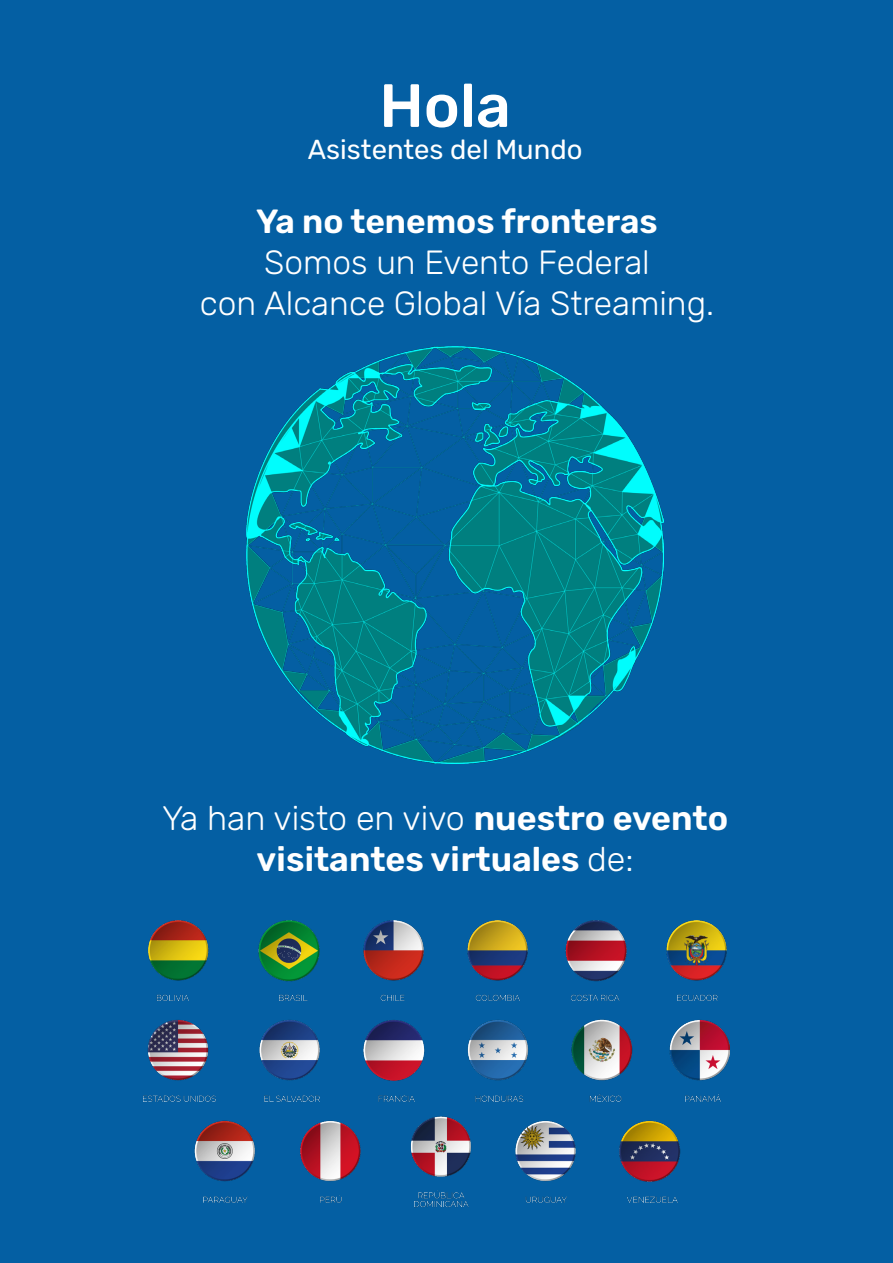
<style>
.page{position:relative;width:893px;height:1263px;background:#045fa3}
.page>*{position:absolute;margin:0;border:0;box-sizing:border-box;transform-origin:0 0}
.t1{font:500 60.9px "Rubik";color:#fff}
.t2{font:600 34.05px/41.5px "Rubik";color:#fff;text-align:center}
.t3{font:300 33.45px/41px "Rubik";color:#fff;text-align:center}
.t4{font:600 33.45px "Rubik";color:#fff}
.t5{font:27.45px "Rubik";color:#fff}
.s1{font-weight:300}
</style>
<div class="page">
<img style="left:143px;top:920px;width:586px;height:288px">
<img style="left:247px;top:347px;width:416px;height:416px">
<h1 class="t1" style="left:379px;top:72px;width:133px">Hola</h1>
<p class="t5" style="left:308px;top:134px;width:276px">Asistentes del Mundo</p>
<p class="t4" style="left:256px;top:203px;width:403px">Ya no tenemos fronteras</p>
<p class="t3" style="left:200px;top:243px;width:516px">Somos un Evento Federal<br>con Alcance Global Vía Streaming.</p>
<p class="t2" style="left:162px;top:798px;width:568px"><span class="s1">Ya han visto en vivo</span> nuestro evento visitantes virtuales <span class="s1">de:</span></p>
</div>
